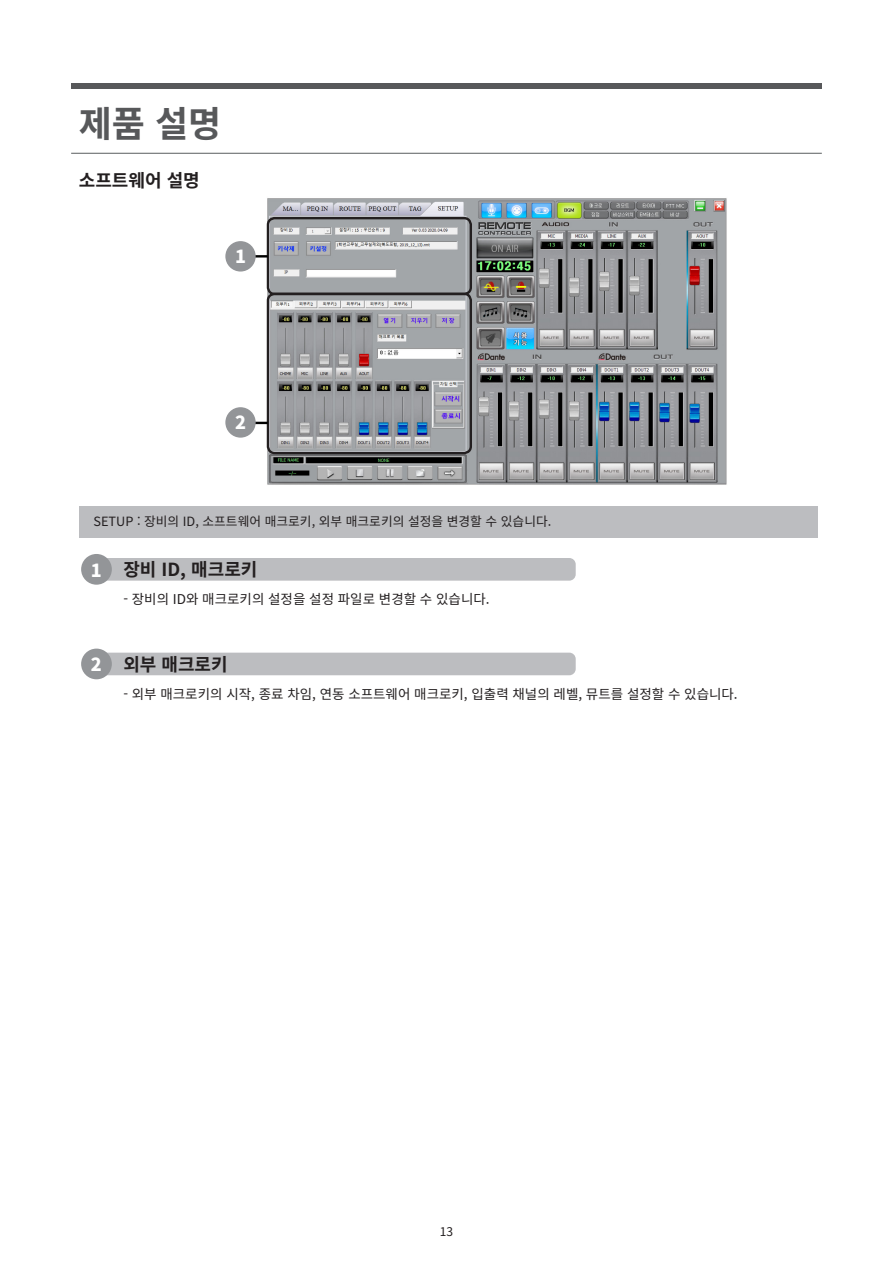
<style>
.page{position:relative;width:893px;height:1263px;background:#fff}
.page>*{position:absolute;margin:0;border:0;box-sizing:border-box;transform-origin:0 0}
.t1{font:700 36px "Noto Sans CJ Kkr";color:#57585a}
.t2{font:700 18px "Noto Sans CJ Kkr";color:#231f20}
.t3{font:900 18px "Noto Sans CJ Kkr";color:#fff}
.t4{font:13.5px "Noto Sans CJ Kkr";color:#231f20}
.t5{font:12.75px "Noto Sans CJ Kkr";color:#231f20}
.t6{font:12px "Noto Sans CJ Kkr";color:#231f20}
.s1{font-weight:900;color:#fff}
</style>
<div class="page">
<hr style="left:71px;top:153px;width:751px;height:1px;background:#5a5e5f">
<div style="left:71px;top:83px;width:751px;height:5px;background:#57585a"></div>
<div style="left:93px;top:558px;width:483px;height:23px;background:#bcbdc0;border-radius:6px"></div>
<div style="left:81px;top:554px;width:31px;height:31px;background:#939598;border-radius:50%"></div>
<div style="left:79px;top:506px;width:739px;height:31px;background:#bcbdc0"></div>
<div style="left:93px;top:653px;width:483px;height:22px;background:#bcbdc0;border-radius:6px"></div>
<div style="left:81px;top:649px;width:31px;height:30px;background:#939598;border-radius:50%"></div>
<img style="left:257px;top:198px;width:470px;height:287px">
<div style="left:267px;top:217px;width:205px;height:78px;border:2px solid #231f20;border-radius:7px"></div>
<div style="left:267px;top:293px;width:205px;height:161px;border:2px solid #231f20;border-radius:7px"></div>
<hr style="left:249px;top:255px;width:19px;height:3px;background:#000">
<svg style="left:256px;top:422px;width:12px;height:2px"></svg>
<div style="left:225px;top:241px;width:31px;height:31px;background:#939598;border-radius:50%"></div>
<div style="left:225px;top:407px;width:31px;height:31px;background:#939598;border-radius:50%"></div>
<h1 class="t1" style="left:79px;top:103px;width:144px">제품 설명</h1>
<h2 class="t2" style="left:79px;top:171px;width:122px">소프트웨어 설명</h2>
<h2 class="t3" style="left:235px;top:247px;width:12px">1</h2>
<h2 class="t3" style="left:235px;top:413px;width:12px">2</h2>
<p class="t5" style="left:93px;top:514px;width:459px">SETUP : 장비의 ID, 소프트웨어 매크로키, 외부 매크로키의 설정을 변경할 수 있습니다.</p>
<h2 class="t2" style="left:91px;top:559px;width:168px"><span class="s1">1</span> 장비 ID, 매크로키</h2>
<p class="t4" style="left:123px;top:591px;width:368px">- 장비의 ID와 매크로키의 설정을 설정 파일로 변경할 수 있습니다.</p>
<h2 class="t2" style="left:91px;top:654px;width:138px"><span class="s1">2</span> 외부 매크로키</h2>
<p class="t4" style="left:123px;top:686px;width:616px">- 외부 매크로키의 시작, 종료 차임, 연동 소프트웨어 매크로키, 입출력 채널의 레벨, 뮤트를 설정할 수 있습니다.</p>
<p class="t6" style="left:440px;top:1225px;width:15px">13</p>
</div>
